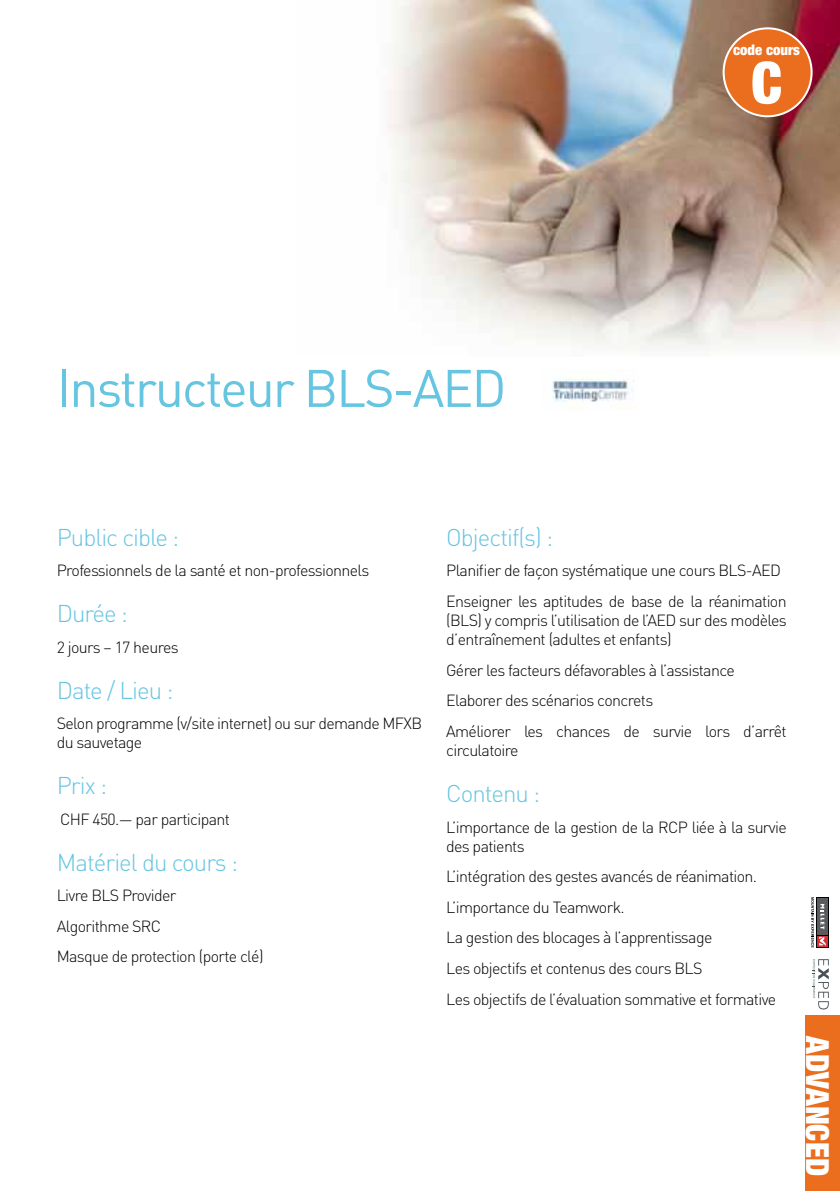
<style>
.page{position:relative;width:840px;height:1191px;background:#fff}
.page>*{position:absolute;margin:0;border:0;box-sizing:border-box;transform-origin:0 0}
.t1{font:900 condensed 58px "Helvetica Neue LT Std";color:#fff}
.t2{font:52px "DIN";letter-spacing:-.04em;color:#66c5e1}
.t3{font:900 condensed 31.8px "Helvetica Neue LT Std";color:#fff}
.t4{font:300 24px "DIN";letter-spacing:-.04em;color:#66c5e1}
.t5{font:300 16px/30.6px "DIN";letter-spacing:-.04em;color:#000}
.t6{font:900 condensed 14.6px "Helvetica Neue LT Std";color:#fff}
</style>
<div class="page">
<div style="left:804px;top:1015px;width:35px;height:176px;background:#eb6e1e"></div>
<div style="left:815px;top:897px;width:13px;height:50px;background:#000"></div>
<svg style="left:825px;top:936px;width:2px;height:10px"></svg>
<div style="left:817px;top:898px;width:10px;height:37px;background:#5a5b5d"></div>
<svg style="left:811px;top:897px;width:14px;height:50px"></svg>
<svg style="left:812px;top:959px;width:16px;height:50px"></svg>
<img style="left:387px;top:0;width:452px;height:350px">
<img style="left:552px;top:378px;width:82px;height:24px">
<div style="left:723px;top:28px;width:88px;height:88px;background:#eb6e1e;border-radius:50%"></div>
<div style="left:722px;top:27px;width:90px;height:90px;border:2px solid #fff;border-radius:50%"></div>
<p class="t6" style="left:732px;top:41px;width:68px">code cours</p>
<h2 class="t2" style="left:57px;top:356px;width:451px">Instructeur BLS-AED</h2>
<h1 class="t1" style="left:750px;top:47px;width:33px">C</h1>
<h3 class="t4" style="left:57px;top:522px;width:124px">Public cible :</h3>
<p class="t5" style="left:57px;top:555px;width:314px">Professionnels de la santé et non-professionnels</p>
<h3 class="t4" style="left:57px;top:599px;width:73px">Durée :</h3>
<p class="t5" style="left:57px;top:631px;width:123px">2 jours – 17 heures</p>
<h3 class="t4" style="left:57px;top:675px;width:118px">Date / Lieu :</h3>
<p class="t5" style="left:57px;top:713px;width:366px;line-height:19.2px">Selon programme (v/site internet) ou sur demande MFXB du sauvetage</p>
<h3 class="t4" style="left:57px;top:770px;width:52px">Prix :</h3>
<p class="t5" style="left:60px;top:803px;width:171px">CHF 450.— par participant</p>
<h3 class="t4" style="left:57px;top:847px;width:183px">Matériel du cours :</h3>
<p class="t5" style="left:57px;top:880px;width:208px">Livre BLS Provider<br>Algorithme SRC<br>Masque de protection (porte clé)</p>
<h3 class="t4" style="left:446px;top:522px;width:108px">Objectif(s) :</h3>
<p class="t5" style="left:446px;top:555px;width:342px">Planifier de façon systématique une cours BLS-AED<br>Enseigner les aptitudes de base de la réanimation</p>
<p class="t5" style="left:446px;top:610px;width:342px;line-height:19.2px">(BLS) y compris l’utilisation de l’AED sur des modèles d’entraînement (adultes et enfants)</p>
<p class="t5" style="left:446px;top:654px;width:342px">Gérer les facteurs défavorables à l’assistance<br>Elaborer des scénarios concrets<br>Améliorer les chances de survie lors d’arrêt</p>
<p class="t5" style="left:446px;top:735px;width:74px">circulatoire</p>
<h3 class="t4" style="left:446px;top:778px;width:95px">Contenu :</h3>
<p class="t5" style="left:446px;top:817px;width:342px;line-height:19.2px">L’importance de la gestion de la RCP liée à la survie des patients</p>
<p class="t5" style="left:446px;top:861px;width:331px">L’intégration des gestes avancés de réanimation.<br>L’importance du Teamwork.<br>La gestion des blocages à l’apprentissage<br>Les objectifs et contenus des cours BLS<br>Les objectifs de l’évaluation sommative et formative</p>
<h3 class="t3" style="left:836px;top:1036px;width:141px;rotate:90deg">ADVANCED</h3>
</div>
